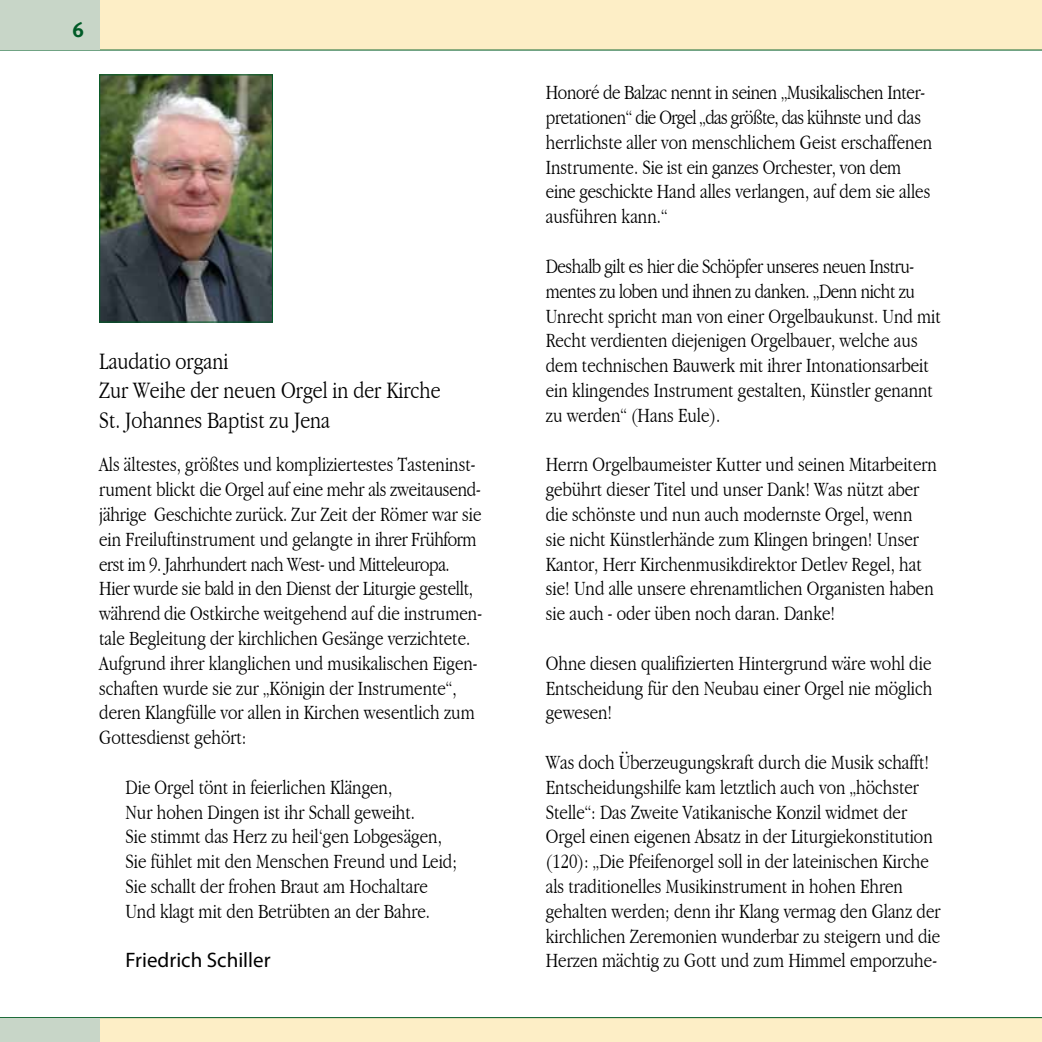
<style>
.page{position:relative;width:1042px;height:1042px;background:#fff}
.page>*{position:absolute;margin:0;border:0;box-sizing:border-box;transform-origin:0 0}
.t1{font:300 condensed 24.5px/29.4px "Garamond";color:#000}
.t2{font:300 condensed 21px/24.8px "Garamond";color:#000}
.t3{font:21px "Myriad Pro";color:#000}
.t4{font:700 21px "Meta Plus";color:#005b27}
</style>
<div class="page">
<div style="left:0;top:0;width:1042px;height:51px;background:#fdeec6"></div>
<svg style="left:0;top:1017px;width:1042px;height:25px"></svg>
<div style="left:0;top:0;width:99px;height:50px;background:#c8d6c8"></div>
<div style="left:0;top:1018px;width:99px;height:24px;background:#c8d6c8"></div>
<img style="left:101px;top:76px;width:170px;height:244px">
<div style="left:99px;top:74px;width:174px;height:248px;border:1px solid #005b27"></div>
<p class="t4" style="left:73px;top:18px;width:13px">6</p>
<p class="t1" style="left:99px;top:346px;width:343px">Laudatio organi<br>Zur Weihe der neuen Orgel in der Kirche<br>St. Johannes Baptist zu Jena</p>
<p class="t2" style="left:99px;top:452px;width:384px">Als ältestes, größtes und kompliziertestes Tasteninst&shy;rument blickt die Orgel auf eine mehr als zweitausend&shy;jährige Geschichte zurück. Zur Zeit der Römer war sie ein Freiluftinstrument und gelangte in ihrer Frühform erst im 9. Jahrhundert nach West- und Mitteleuropa.<br>Hier wurde sie bald in den Dienst der Liturgie gestellt, während die Ostkirche weitgehend auf die instrumen&shy;tale Begleitung der kirchlichen Gesänge verzichtete.<br>Aufgrund ihrer klanglichen und musikalischen Eigen&shy;schaften wurde sie zur „Königin der Instrumente“, deren Klangfülle vor allen in Kirchen wesentlich zum Gottesdienst gehört:</p>
<p class="t2" style="left:125px;top:774px;width:333px">Die Orgel tönt in feierlichen Klängen,<br>Nur hohen Dingen ist ihr Schall geweiht.<br>Sie stimmt das Herz zu heil‘gen Lobgesägen, Sie fühlet mit den Menschen Freund und Leid; Sie schallt der frohen Braut am Hochaltare Und klagt mit den Betrübten an der Bahre.</p>
<p class="t3" style="left:125px;top:947px;width:147px">Friedrich Schiller</p>
<p class="t2" style="left:546px;top:80px;width:388px">Honoré de Balzac nennt in seinen „Musikalischen Inter&shy;pretationen“ die Orgel „das größte, das kühnste und das herrlichste aller von menschlichem Geist erschaffenen Instrumente. Sie ist ein ganzes Orchester, von dem eine geschickte Hand alles verlangen, auf dem sie alles ausführen kann.“</p>
<p class="t2" style="left:546px;top:254px;width:396px">Deshalb gilt es hier die Schöpfer unseres neuen Instru&shy;mentes zu loben und ihnen zu danken. „Denn nicht zu Unrecht spricht man von einer Orgelbaukunst. Und mit Recht verdienten diejenigen Orgelbauer, welche aus dem technischen Bauwerk mit ihrer Intonationsarbeit ein klingendes Instrument gestalten, Künstler genannt zu werden“ (Hans Eule).</p>
<p class="t2" style="left:546px;top:452px;width:393px">Herrn Orgelbaumeister Kutter und seinen Mitarbeitern gebührt dieser Titel und unser Dank! Was nützt aber die schönste und nun auch modernste Orgel, wenn sie nicht Künstlerhände zum Klingen bringen! Unser Kantor, Herr Kirchenmusikdirektor Detlev Regel, hat sie! Und alle unsere ehrenamtlichen Organisten haben sie auch - oder üben noch daran. Danke!</p>
<p class="t2" style="left:546px;top:650px;width:388px;text-align:justify">Ohne diesen qualifizierten Hintergrund wäre wohl die Entscheidung für den Neubau einer Orgel nie möglich gewesen!</p>
<p class="t2" style="left:546px;top:750px;width:396px">Was doch Überzeugungskraft durch die Musik schafft!<br>Entscheidungshilfe kam letztlich auch von „höchster Stelle“: Das Zweite Vatikanische Konzil widmet der Orgel einen eigenen Absatz in der Liturgiekonstitution (120): „Die Pfeifenorgel soll in der lateinischen Kirche als traditionelles Musikinstrument in hohen Ehren gehalten werden; denn ihr Klang vermag den Glanz der kirchlichen Zeremonien wunderbar zu steigern und die Herzen mächtig zu Gott und zum Himmel emporzuhe-</p>
</div>
